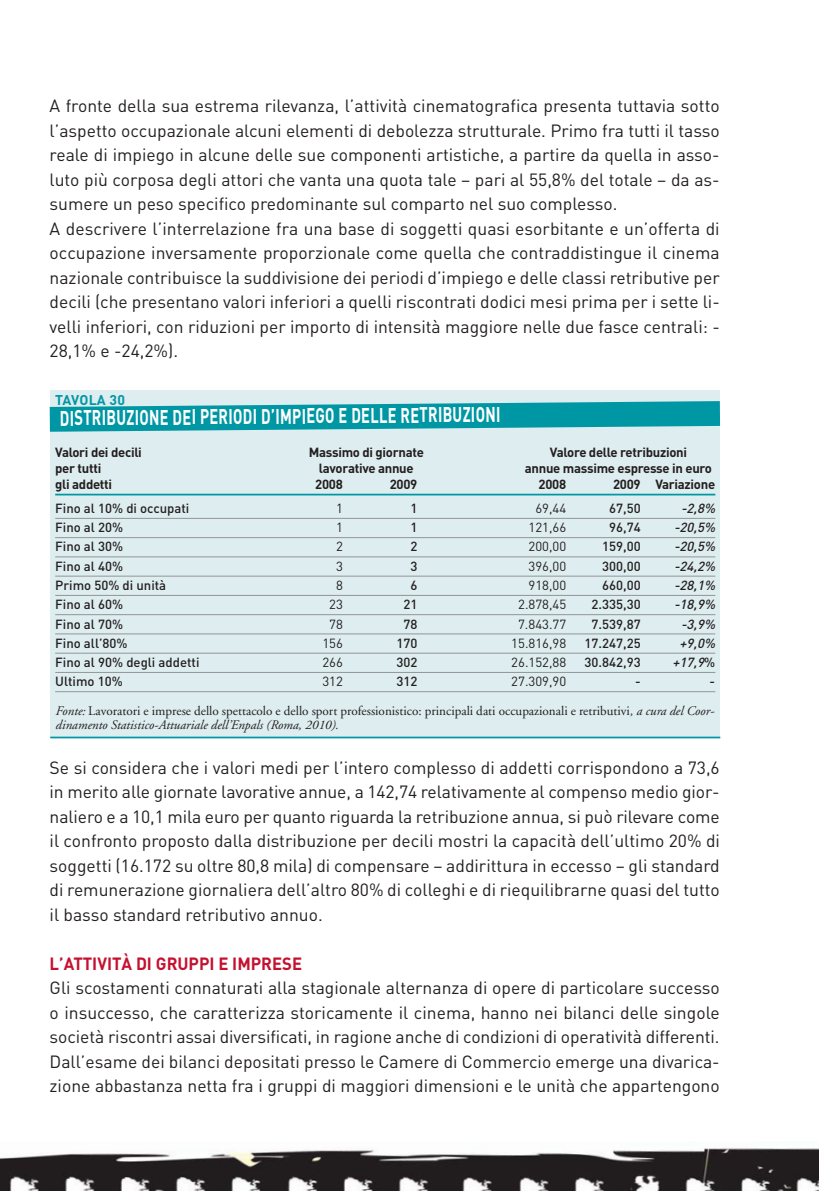
<style>
.page{position:relative;width:819px;height:1191px;background:#fff}
.page>*{position:absolute;margin:0;border:0;box-sizing:border-box;transform-origin:0 0}
.t1{font:700 21px "DIN";letter-spacing:.005em;color:#fff;scale:.7 1}
.t2{font:17.5px/24.5px "DIN";color:#231f20;text-align:justify}
.t3{font:700 17.5px "DIN";color:#c41130;scale:.95 1}
.t4{font:700 14px "DIN";letter-spacing:.01em;color:#0097a4}
.t5{font:500 13.12px "DIN";color:#231f20}
.t6{font:13.12px/14px "Adobe Garamond";color:#231f20}
.t7{font:700 13.12px "DIN";letter-spacing:-.02em;color:#231f20}
.t8{font:13.12px "DIN";color:#231f20}
.t9{font:italic 500 13.12px "DIN";color:#231f20}
.s1{font-style:normal}
.s2{font-style:italic}
</style>
<div class="page">
<img style="left:0;top:1148px;width:819px;height:42px">
<div style="left:50px;top:390px;width:670px;height:347px;background:#deedef"></div>
<svg style="left:50px;top:401px;width:670px;height:31px"></svg>
<hr style="left:55px;top:494px;width:660px;height:1px;background:#0097a4">
<hr style="left:55px;top:518px;width:660px;height:1px;background:#939598">
<hr style="left:55px;top:537px;width:660px;height:1px;background:#939598">
<hr style="left:55px;top:556px;width:660px;height:1px;background:#939598">
<hr style="left:55px;top:575px;width:660px;height:1px;background:#939598">
<hr style="left:55px;top:595px;width:660px;height:1px;background:#939598">
<hr style="left:55px;top:614px;width:660px;height:1px;background:#939598">
<hr style="left:55px;top:633px;width:660px;height:1px;background:#939598">
<hr style="left:55px;top:652px;width:660px;height:1px;background:#939598">
<hr style="left:55px;top:672px;width:660px;height:1px;background:#939598">
<hr style="left:55px;top:691px;width:660px;height:1px;background:#939598">
<hr style="left:50px;top:736px;width:670px;height:2px;background:#0097a4">
<p class="t2" style="left:50px;top:95px;width:671px;text-align:left">A fronte della sua estrema rilevanza, l’attività cinematografica presenta tuttavia sotto l’aspetto occupazionale alcuni elementi di debolezza strutturale. Primo fra tutti il tasso reale di impiego in alcune delle sue componenti artistiche, a partire da quella in asso&shy;luto più corposa degli attori che vanta una quota tale – pari al 55,8% del totale – da as&shy;sumere un peso specifico predominante sul comparto nel suo complesso.<br>A descrivere l’interrelazione fra una base di soggetti quasi esorbitante e un’offerta di occupazione inversamente proporzionale come quella che contraddistingue il cinema nazionale contribuisce la suddivisione dei periodi d’impiego e delle classi retributive per decili (che presentano valori inferiori a quelli riscontrati dodici mesi prima per i sette li&shy;velli inferiori, con riduzioni per importo di intensità maggiore nelle due fasce centrali: - 28,1% e -24,2%).</p>
<p class="t4" style="left:55px;top:394px;width:71px">TAVOLA 30</p>
<p class="t1" style="left:60px;top:409px;width:631px">DISTRIBUZIONE DEI PERIODI D’IMPIEGO E DELLE RETRIBUZIONI</p>
<p class="t7" style="left:55px;top:448px;width:88px">Valori dei decili</p>
<p class="t7" style="left:309px;top:448px;width:117px">Massimo di giornate</p>
<p class="t7" style="left:550px;top:448px;width:138px">Valore delle retribuzioni</p>
<p class="t7" style="left:55px;top:463px;width:48px">per tutti</p>
<p class="t7" style="left:319px;top:463px;width:96px">lavorative annue</p>
<p class="t7" style="left:525px;top:463px;width:188px">annue massime espresse in euro</p>
<p class="t7" style="left:55px;top:479px;width:59px">gli addetti</p>
<p class="t7" style="left:315px;top:479px;width:29px">2008</p>
<p class="t7" style="left:390px;top:479px;width:29px">2009</p>
<p class="t7" style="left:538px;top:479px;width:29px">2008</p>
<p class="t7" style="left:613px;top:479px;width:104px">2009 Variazione</p>
<p class="t5" style="left:55px;top:503px;width:136px">Fino al 10% di occupati</p>
<p class="t8" style="left:336px;top:503px;width:8px">1</p>
<p class="t5" style="left:410px;top:503px;width:8px">1</p>
<p class="t8" style="left:535px;top:503px;width:32px">69,44</p>
<p class="t5" style="left:609px;top:503px;width:33px">67,50</p>
<p class="t9" style="left:681px;top:503px;width:38px">-2,8%</p>
<p class="t5" style="left:55px;top:523px;width:70px">Fino al 20%</p>
<p class="t8" style="left:336px;top:523px;width:8px">1</p>
<p class="t5" style="left:410px;top:523px;width:8px">1</p>
<p class="t8" style="left:528px;top:523px;width:39px">121,66</p>
<p class="t5" style="left:609px;top:523px;width:33px">96,74</p>
<p class="t9" style="left:674px;top:523px;width:45px">-20,5%</p>
<p class="t5" style="left:55px;top:542px;width:70px">Fino al 30%</p>
<p class="t8" style="left:336px;top:542px;width:8px">2</p>
<p class="t5" style="left:410px;top:542px;width:8px">2</p>
<p class="t8" style="left:528px;top:542px;width:39px">200,00</p>
<p class="t5" style="left:602px;top:542px;width:40px">159,00</p>
<p class="t9" style="left:674px;top:542px;width:45px">-20,5%</p>
<p class="t5" style="left:55px;top:561px;width:70px">Fino al 40%</p>
<p class="t8" style="left:336px;top:561px;width:8px">3</p>
<p class="t5" style="left:410px;top:561px;width:8px">3</p>
<p class="t8" style="left:528px;top:561px;width:39px">396,00</p>
<p class="t5" style="left:602px;top:561px;width:40px">300,00</p>
<p class="t9" style="left:674px;top:561px;width:45px">-24,2%</p>
<p class="t5" style="left:55px;top:580px;width:112px">Primo 50% di unità</p>
<p class="t8" style="left:336px;top:580px;width:8px">8</p>
<p class="t5" style="left:410px;top:580px;width:8px">6</p>
<p class="t8" style="left:528px;top:580px;width:39px">918,00</p>
<p class="t5" style="left:602px;top:580px;width:40px">660,00</p>
<p class="t9" style="left:674px;top:580px;width:45px">-28,1%</p>
<p class="t5" style="left:55px;top:600px;width:70px">Fino al 60%</p>
<p class="t8" style="left:329px;top:600px;width:15px">23</p>
<p class="t5" style="left:403px;top:600px;width:15px">21</p>
<p class="t8" style="left:518px;top:600px;width:50px">2.878,45</p>
<p class="t5" style="left:591px;top:600px;width:51px">2.335,30</p>
<p class="t9" style="left:674px;top:600px;width:45px">-18,9%</p>
<p class="t5" style="left:55px;top:619px;width:70px">Fino al 70%</p>
<p class="t8" style="left:329px;top:619px;width:15px">78</p>
<p class="t5" style="left:403px;top:619px;width:15px">78</p>
<p class="t8" style="left:518px;top:619px;width:50px">7.843.77</p>
<p class="t5" style="left:591px;top:619px;width:51px">7.539,87</p>
<p class="t9" style="left:681px;top:619px;width:38px">-3,9%</p>
<p class="t5" style="left:55px;top:638px;width:74px">Fino all’80%</p>
<p class="t8" style="left:322px;top:638px;width:22px">156</p>
<p class="t5" style="left:396px;top:638px;width:22px">170</p>
<p class="t8" style="left:511px;top:638px;width:56px">15.816,98</p>
<p class="t5" style="left:584px;top:638px;width:58px">17.247,25</p>
<p class="t9" style="left:679px;top:638px;width:40px">+9,0%</p>
<p class="t5" style="left:55px;top:657px;width:146px">Fino al 90% degli addetti</p>
<p class="t8" style="left:322px;top:657px;width:22px">266</p>
<p class="t5" style="left:396px;top:657px;width:22px">302</p>
<p class="t8" style="left:511px;top:657px;width:56px">26.152,88</p>
<p class="t5" style="left:584px;top:657px;width:58px">30.842,93</p>
<p class="t9" style="left:672px;top:657px;width:44px">+17,9<span class="s1">%</span></p>
<p class="t5" style="left:55px;top:677px;width:69px">Ultimo 10%</p>
<p class="t8" style="left:322px;top:677px;width:22px">312</p>
<p class="t5" style="left:396px;top:677px;width:22px">312</p>
<p class="t8" style="left:511px;top:677px;width:56px">27.309,90</p>
<p class="t5" style="left:635px;top:677px;width:7px">-</p>
<p class="t5" style="left:709px;top:677px;width:7px">-</p>
<p class="t6" style="left:55px;top:705px;width:660px"><span class="s2">Fonte:</span> Lavoratori e imprese dello spettacolo e dello sport professionistico: principali dati occupazionali e retributivi<span class="s2">, a cura del Coor&shy;dinamento Statistico-Attuariale dell’Enpals (Roma, 2010).</span></p>
<p class="t2" style="left:50px;top:757px;width:671px">Se si considera che i valori medi per l’intero complesso di addetti corrispondono a 73,6 in merito alle giornate lavorative annue, a 142,74 relativamente al compenso medio gior&shy;naliero e a 10,1 mila euro per quanto riguarda la retribuzione annua, si può rilevare come il confronto proposto dalla distribuzione per decili mostri la capacità dell’ultimo 20% di soggetti (16.172 su oltre 80,8 mila) di compensare – addirittura in eccesso – gli standard di remunerazione giornaliera dell’altro 80% di colleghi e di riequilibrarne quasi del tutto il basso standard retributivo annuo.</p>
<p class="t3" style="left:50px;top:957px;width:267px">L’ATTIVITÀ DI GRUPPI E IMPRESE</p>
<p class="t2" style="left:50px;top:977px;width:671px">Gli scostamenti connaturati alla stagionale alternanza di opere di particolare successo o insuccesso, che caratterizza storicamente il cinema, hanno nei bilanci delle singole società riscontri assai diversificati, in ragione anche di condizioni di operatività differenti.<br>Dall’esame dei bilanci depositati presso le Camere di Commercio emerge una divarica&shy;zione abbastanza netta fra i gruppi di maggiori dimensioni e le unità che appartengono</p>
</div>
